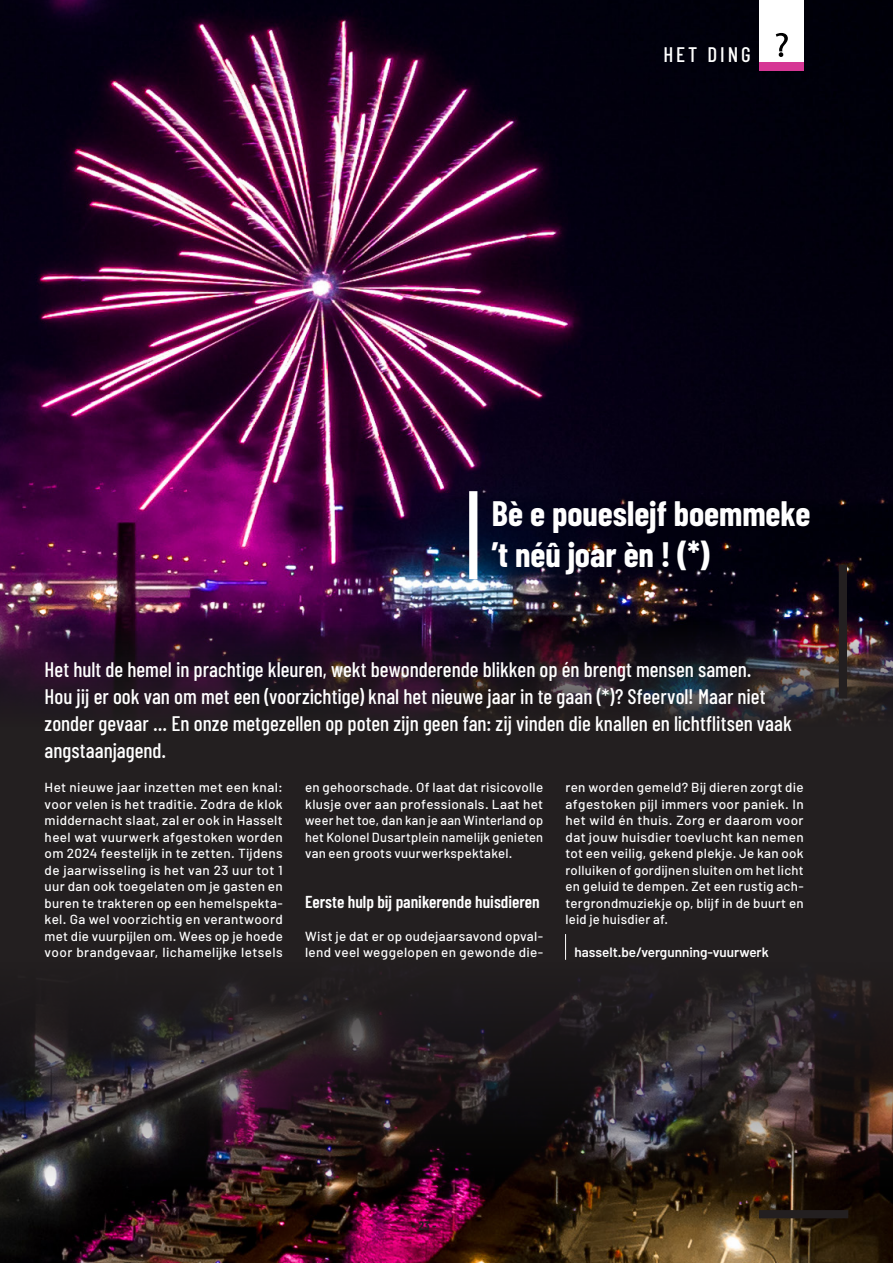
<style>
.page{position:relative;width:893px;height:1263px;background:#fff}
.page>*{position:absolute;margin:0;border:0;box-sizing:border-box;transform-origin:0 0}
.Titel_-_niveau_3_-_20pt{font:700 34.5px/41.4px "Barlow Condensed";letter-spacing:-.005em;color:#fff}
.Inleiding_-_Links_uitgelijnd{font:500 21px/27px "Barlow Condensed";color:#fff}
.Themanaam{font:500 21px "Barlow Condensed";letter-spacing:.14em;color:#fff}
.Tussentitel{font:600 17.25px "Barlow Condensed";color:#fff}
.Infotekst__wit{font:600 13.5px "Barlow";color:#fff}
.Brood_uitgelijnd_kleurvlak{font:500 13.2px/16.5px "Barlow";letter-spacing:.02em;color:#fff;text-align:justify}
.t1{font:700 12px "Barlow Condensed";color:#231f20}
</style>
<div class="page">
<img style="left:0;top:0;width:893px;height:580px">
<img style="left:0;top:804px;width:893px;height:459px">
<img style="left:0;top:580px;width:893px;height:224px">
<img style="left:0;top:0;width:1px;height:420px">
<div style="left:759px;top:1210px;width:89px;height:8px;background:#231f20"></div>
<svg style="left:565px;top:934px;width:1px;height:26px"></svg>
<div style="left:759px;top:62px;width:45px;height:8px;background:#d63795"></div>
<div style="left:759px;top:0;width:45px;height:62px;background:#fff"></div>
<svg style="left:776px;top:33px;width:12px;height:24px"></svg>
<div style="left:839px;top:564px;width:8px;height:134px;background:#231f20"></div>
<div style="left:469px;top:491px;width:8px;height:88px;background:#fff"></div>
<p class="Themanaam" style="left:663px;top:41px;width:89px">HET DING</p>
<p class="Titel_-_niveau_3_-_20pt" style="left:492px;top:492px;width:320px">Bè e poueslejf boemmeke ’t néû joar èn ! (*)</p>
<p class="Inleiding_-_Links_uitgelijnd" style="left:45px;top:655px;width:749px">Het hult de hemel in prachtige kleuren, wekt bewonderende blikken op én brengt mensen samen.<br>Hou jij er ook van om met een (voorzichtige) knal het nieuwe jaar in te gaan (*)? Sfeervol! Maar niet zonder gevaar ... En onze metgezellen op poten zijn geen fan: zij vinden die knallen en lichtflitsen vaak angstaanjagend.</p>
<p class="Brood_uitgelijnd_kleurvlak" style="left:45px;top:779px;width:240px">Het nieuwe jaar inzetten met een knal: voor velen is het traditie. Zodra de klok middernacht slaat, zal er ook in Hasselt heel wat vuurwerk afgestoken worden om 2024 feestelijk in te zetten. Tijdens de jaarwisseling is het van 23 uur tot 1 uur dan ook toegelaten om je gasten en buren te trakteren op een hemelspekta&shy;kel. Ga wel voorzichtig en verantwoord met die vuurpijlen om. Wees op je hoede voor brandgevaar, lichamelijke letsels</p>
<p class="Brood_uitgelijnd_kleurvlak" style="left:305px;top:779px;width:240px">en gehoorschade. Of laat dat risicovolle klusje over aan professionals. Laat het weer het toe, dan kan je aan Winterland op het Kolonel Dusartplein namelijk genieten van een groots vuurwerkspektakel.</p>
<p class="Tussentitel" style="left:305px;top:891px;width:236px">Eerste hulp bij panikerende huisdieren</p>
<p class="Brood_uitgelijnd_kleurvlak" style="left:305px;top:927px;width:240px">Wist je dat er op oudejaarsavond opval&shy;lend veel weggelopen en gewonde die-</p>
<p class="Brood_uitgelijnd_kleurvlak" style="left:566px;top:779px;width:240px">ren worden gemeld? Bij dieren zorgt die afgestoken pijl immers voor paniek. In het wild én thuis. Zorg er daarom voor dat jouw huisdier toevlucht kan nemen tot een veilig, gekend plekje. Je kan ook rolluiken of gordijnen sluiten om het licht en geluid te dempen. Zet een rustig ach&shy;tergrondmuziekje op, blijf in de buurt en leid je huisdier af.</p>
<p class="Infotekst__wit" style="left:575px;top:944px;width:196px">hasselt.be/vergunning-vuurwerk</p>
<p class="t1" style="left:412px;top:1218px;width:26px">- 23 -</p>
</div>
